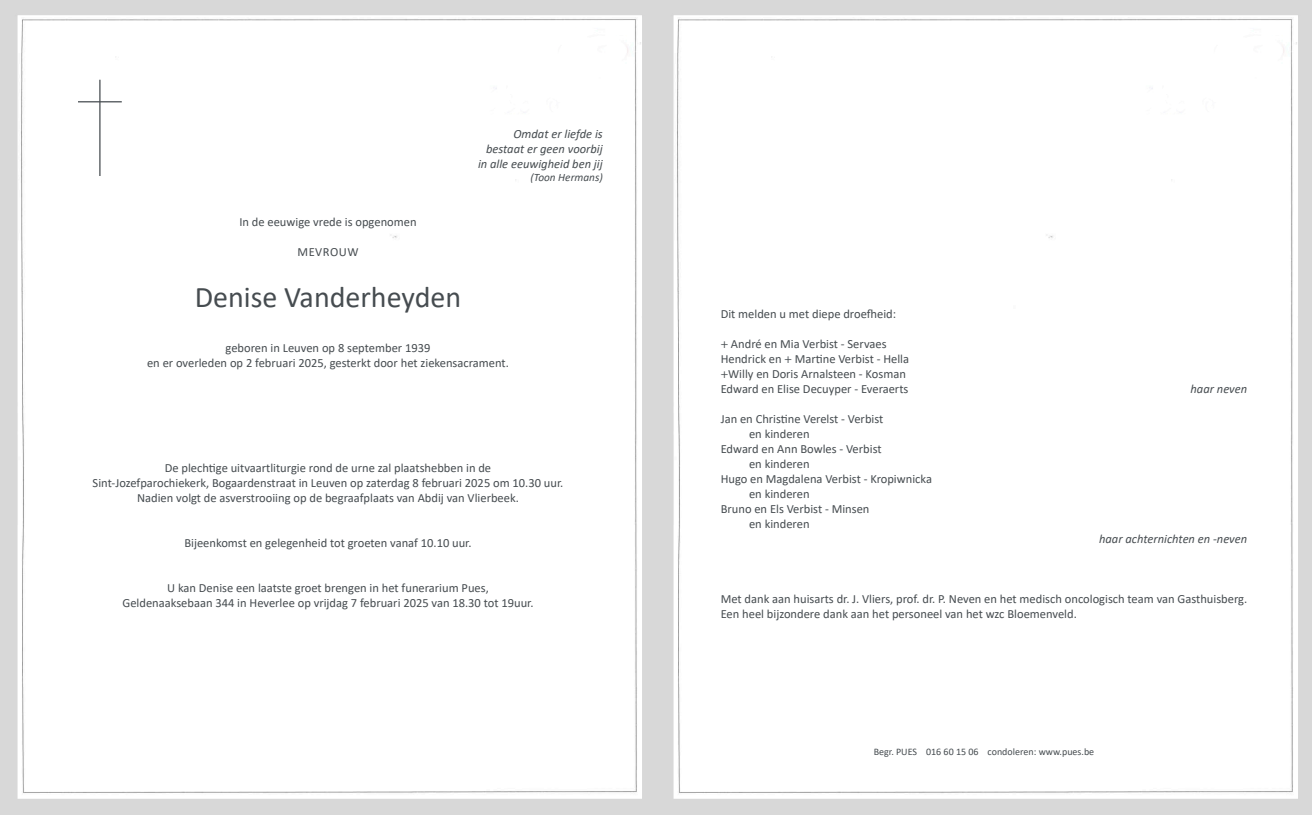
<style>
.page{position:relative;width:1312px;height:815px;background:#fff}
.page>*{position:absolute;margin:0;border:0;box-sizing:border-box;transform-origin:0 0}
.t1{font:30px "Calibri";color:#464c50}
.t2{font:12.5px/15px "Calibri";color:#464c50;text-align:center}
.t3{font:italic 12.5px/15px "Calibri";color:#464c50;text-align:right}
.t4{font:12.5px "Calibri";letter-spacing:.04em;color:#464c50}
.t5{font:italic 11.25px "Calibri";color:#464c50}
.t6{font:10px "Calibri";color:#464c50}
.s1{font-family:"Myriad Pro"}
</style>
<div class="page">
<img style="left:0;top:0;width:1311px;height:815px">
<hr style="left:99px;top:80px;width:1px;height:96px;background:#464c50">
<hr style="left:78px;top:101px;width:44px;height:1px;background:#464c50">
<p class="t3" style="left:478px;top:125px;width:126px">Omdat er liefde is bestaat er geen voorbij in alle eeuwigheid ben jij</p>
<p class="t5" style="left:530px;top:169px;width:74px">(Toon Hermans)</p>
<p class="t2" style="left:239px;top:214px;width:179px">In de eeuwige vrede is opgenomen</p>
<p class="t4" style="left:297px;top:243px;width:62px">MEVROUW</p>
<h1 class="t1" style="left:195px;top:276px;width:268px">Denise Vanderheyden</h1>
<p class="t2" style="left:147px;top:340px;width:363px">geboren in Leuven op 8 september 1939<br>en er overleden op 2 februari 2025, gesterkt door het ziekensacrament.</p>
<p class="t2" style="left:93px;top:460px;width:472px">De plechtige uitvaartliturgie rond de urne zal plaatshebben in de<br>Sint-Jozefparochiekerk, Bogaardenstraat in Leuven op zaterdag 8 februari 2025 om 10.30 uur.<br>Nadien volgt de asverstrooiing op de begraafplaats van Abdij van Vlierbeek.</p>
<p class="t2" style="left:184px;top:535px;width:288px">Bijeenkomst en gelegenheid tot groeten vanaf 10.10 uur.</p>
<p class="t2" style="left:122px;top:580px;width:412px">U kan Denise een laatste groet brengen in het funerarium Pues,<br>Geldenaaksebaan 344 in Heverlee op vrijdag 7 februari 2025 van 18.30 tot 19uur.</p>
<p class="t2" style="left:720px;top:306px;width:177px">Dit melden u met diepe droefheid:</p>
<p class="t2" style="left:720px;top:336px;width:190px;text-align:left"><span class="s1">+</span> André en Mia Verbist - Servaes Hendrick en <span class="s1">+</span> Martine Verbist - Hella <span class="s1">+</span>Willy en Doris Arnalsteen - Kosman Edward en Elise Decuyper - Everaerts</p>
<p class="t2" style="left:720px;top:411px;width:164px">Jan en Christine Verelst - Verbist</p>
<p class="t2" style="left:749px;top:426px;width:62px">en kinderen</p>
<p class="t2" style="left:720px;top:441px;width:162px">Edward en Ann Bowles - Verbist</p>
<p class="t2" style="left:749px;top:456px;width:62px">en kinderen</p>
<p class="t2" style="left:720px;top:471px;width:213px">Hugo en Magdalena Verbist - Kropiwnicka</p>
<p class="t2" style="left:749px;top:486px;width:62px">en kinderen</p>
<p class="t2" style="left:720px;top:501px;width:150px">Bruno en Els Verbist - Minsen</p>
<p class="t2" style="left:749px;top:516px;width:62px">en kinderen</p>
<p class="t3" style="left:1190px;top:380px;width:58px">haar neven</p>
<p class="t3" style="left:1098px;top:530px;width:150px">haar achternichten en -neven</p>
<p class="t2" style="left:720px;top:591px;width:528px;text-align:left">Met dank aan huisarts dr. J. Vliers, prof. dr. P. Neven en het medisch oncologisch team van Gasthuisberg.<br>Een heel bijzondere dank aan het personeel van het wzc Bloemenveld.</p>
<p class="t6" style="left:873px;top:745px;width:222px">Begr. PUES 016 60 15 06 condoleren: www.pues.be</p>
</div>
